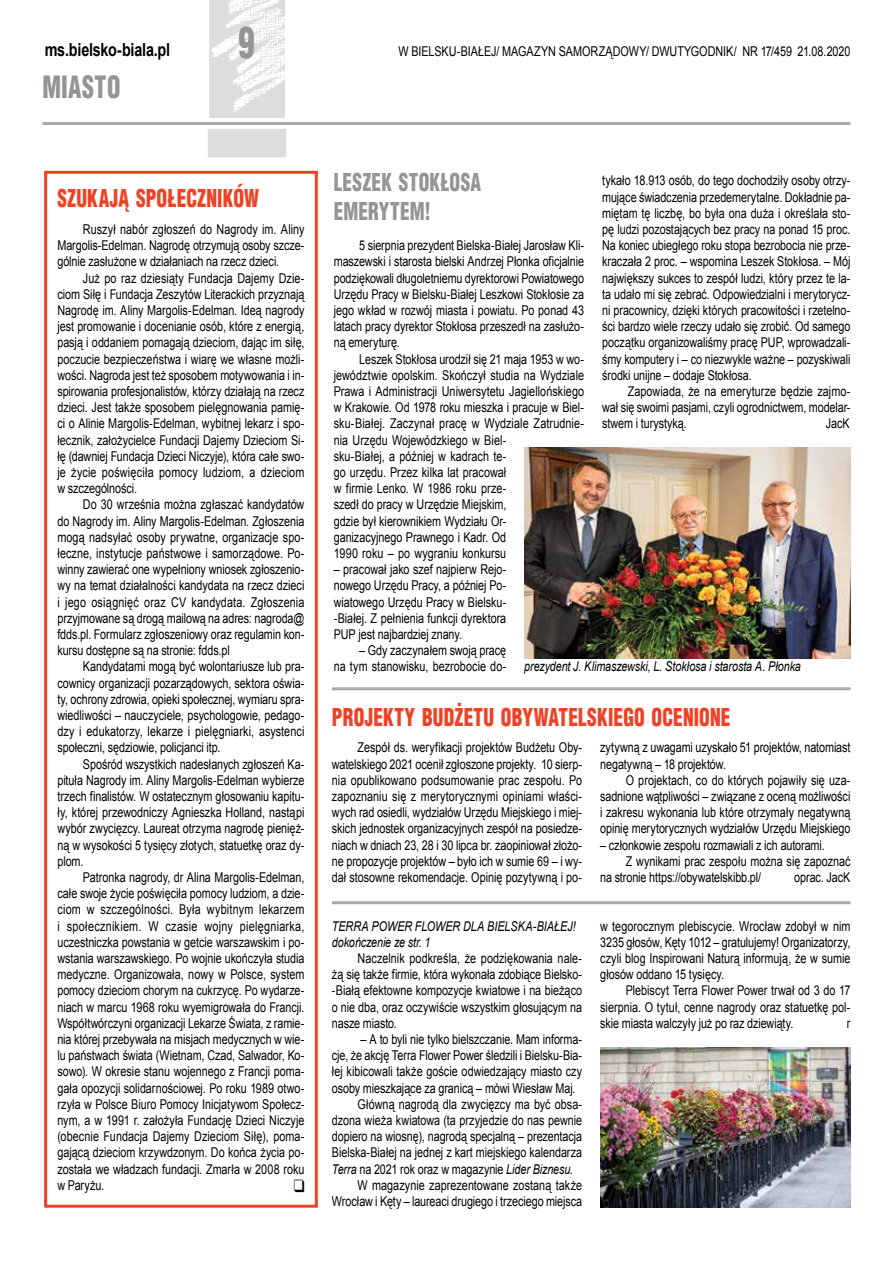
<style>
.page{position:relative;width:893px;height:1263px;background:#fff}
.page>*{position:absolute;margin:0;border:0;box-sizing:border-box;transform-origin:0 0}
.t1{font:900 42px "Switzerland Cond";color:#939598;scale:.8 1}
.t2{font:900 30px "Switzerland Cond";letter-spacing:.02em;color:#939598;scale:.8 1}
.t3{font:900 24px "Switzerland Cond";letter-spacing:.01em;color:#ef4123;scale:.8 1}
.t4{font:900 24px/28.8px "Switzerland Cond";letter-spacing:.015em;color:#939598;scale:.8 1}
.t5{font:700 18px "Arial";letter-spacing:-.015em;color:#000;scale:.8 1}
.t6{font:13.5px/16.2px "Arial";letter-spacing:-.005em;color:#000;text-align:justify;scale:.8 1}
.t7{font:italic 13.5px/16.2px "Arial";letter-spacing:-.005em;color:#000;scale:.8 1}
.s1{font-style:italic}
</style>
<div class="page">
<hr style="left:43px;top:122px;width:807px;height:3px;background:#a7a9ac">
<img style="left:209px;top:0;width:76px;height:117px">
<div style="left:208px;top:129px;width:78px;height:28px;background:#dcddde"></div>
<div style="left:44px;top:171px;width:274px;height:1037px;border:3px solid #ef4123"></div>
<img style="left:524px;top:448px;width:326px;height:210px">
<hr style="left:332px;top:687px;width:518px;height:3px;background:#a7a9ac">
<hr style="left:332px;top:901px;width:518px;height:3px;background:#a7a9ac">
<img style="left:600px;top:1047px;width:250px;height:161px">
<h3 class="t5" style="left:45px;top:37px;width:158px">ms.bielsko-biala.pl</h3>
<h2 class="t2" style="left:43px;top:68px;width:99px">MIASTO</h2>
<h1 class="t1" style="left:238px;top:16px;width:22px">9</h1>
<p class="t6" style="left:399px;top:43px;width:566px">W BIELSKU-BIAŁEJ/ MAGAZYN SAMORZĄDOWY/ DWUTYGODNIK/ NR 17/459 21.08.2020</p>
<h3 class="t3" style="left:57px;top:183px;width:254px">SZUKAJĄ SPOŁECZNIKÓW</h3>
<p class="t6" style="left:57px;top:221px;width:310px;text-indent:26px">Ruszył nabór zgłoszeń do Nagrody im. Aliny Margolis-Edelman. Nagrodę otrzymują osoby szcze&shy;gólnie zasłużone w działaniach na rzecz dzieci.</p>
<p class="t6" style="left:57px;top:270px;width:310px;text-indent:26px">Już po raz dziesiąty Fundacja Dajemy Dzie&shy;ciom Siłę i Fundacja Zeszytów Literackich przyznają Nagrodę im. Aliny Margolis-Edelman. Ideą nagrody jest promowanie i docenianie osób, które z energią, pasją i oddaniem pomagają dzieciom, dając im siłę, poczucie bezpieczeństwa i wiarę we własne możli&shy;wości. Nagroda jest też sposobem motywowania i in&shy;spirowania profesjonalistów, którzy działają na rzecz dzieci. Jest także sposobem pielęgnowania pamię&shy;ci o Alinie Margolis-Edelman, wybitnej lekarz i spo&shy;łecznik, założycielce Fundacji Dajemy Dzieciom Si&shy;łę (dawniej Fundacja Dzieci Niczyje), która całe swo&shy;je życie poświęciła pomocy ludziom, a dzieciom w szczególności.</p>
<p class="t6" style="left:57px;top:496px;width:310px;text-indent:26px">Do 30 września można zgłaszać kandydatów do Nagrody im. Aliny Margolis-Edelman. Zgłoszenia mogą nadsyłać osoby prywatne, organizacje spo&shy;łeczne, instytucje państwowe i samorządowe. Po&shy;winny zawierać one wypełniony wniosek zgłoszenio&shy;wy na temat działalności kandydata na rzecz dzieci i jego osiągnięć oraz CV kandydata. Zgłoszenia przyjmowane są drogą mailową na adres: nagroda@ fdds.pl. Formularz zgłoszeniowy oraz regulamin kon&shy;kursu dostępne są na stronie: fdds.pl</p>
<p class="t6" style="left:57px;top:658px;width:310px;text-indent:26px">Kandydatami mogą być wolontariusze lub pra&shy;cownicy organizacji pozarządowych, sektora oświa&shy;ty, ochrony zdrowia, opieki społecznej, wymiaru spra&shy;wiedliwości – nauczyciele, psychologowie, pedago&shy;dzy i edukatorzy, lekarze i pielęgniarki, asystenci społeczni, sędziowie, policjanci itp.</p>
<p class="t6" style="left:57px;top:756px;width:310px;text-indent:26px">Spośród wszystkich nadesłanych zgłoszeń Ka&shy;pituła Nagrody im. Aliny Margolis-Edelman wybierze trzech finalistów. W ostatecznym głosowaniu kapitu&shy;ły, której przewodniczy Agnieszka Holland, nastąpi wybór zwycięzcy. Laureat otrzyma nagrodę pienięż&shy;ną w wysokości 5 tysięcy złotych, statuetkę oraz dy&shy;plom.</p>
<p class="t6" style="left:57px;top:869px;width:310px;text-indent:26px">Patronka nagrody, dr Alina Margolis-Edelman, całe swoje życie poświęciła pomocy ludziom, a dzie&shy;ciom w szczególności. Była wybitnym lekarzem i społecznikiem. W czasie wojny pielęgniarka, uczestniczka powstania w getcie warszawskim i po&shy;wstania warszawskiego. Po wojnie ukończyła studia medyczne. Organizowała, nowy w Polsce, system pomocy dzieciom chorym na cukrzycę. Po wydarze&shy;niach w marcu 1968 roku wyemigrowała do Francji.<br>Współtwórczyni organizacji Lekarze Świata, z ramie&shy;nia której przebywała na misjach medycznych w wie&shy;lu państwach świata (Wietnam, Czad, Salwador, Ko&shy;sowo). W okresie stanu wojennego z Francji poma&shy;gała opozycji solidarnościowej. Po roku 1989 otwo&shy;rzyła w Polsce Biuro Pomocy Inicjatywom Społecz&shy;nym, a w 1991 r. założyła Fundację Dzieci Niczyje (obecnie Fundacja Dajemy Dzieciom Siłę), poma&shy;gającą dzieciom krzywdzonym. Do końca życia po&shy;została we władzach fundacji. Zmarła w 2008 roku w Paryżu.</p>
<h3 class="t4" style="left:334px;top:167px;width:186px">LESZEK STOKŁOSA<br>EMERYTEM!</h3>
<p class="t6" style="left:334px;top:237px;width:314px;text-indent:26px">5 sierpnia prezydent Bielska-Białej Jarosław Kli&shy;maszewski i starosta bielski Andrzej Płonka oficjalnie podziękowali długoletniemu dyrektorowi Powiatowego Urzędu Pracy w Bielsku-Białej Leszkowi Stokłosie za jego wkład w rozwój miasta i powiatu. Po ponad 43 latach pracy dyrektor Stokłosa przeszedł na zasłużo&shy;ną emeryturę.</p>
<p class="t6" style="left:334px;top:351px;width:314px;text-indent:26px">Leszek Stokłosa urodził się 21 maja 1953 w wo&shy;jewództwie opolskim. Skończył studia na Wydziale Prawa i Administracji Uniwersytetu Jagiellońskiego w Krakowie. Od 1978 roku mieszka i pracuje w Biel&shy;sku-Białej. Zaczynał pracę w Wydziale Zatrudnie-</p>
<p class="t6" style="left:602px;top:172px;width:312px">tykało 18.913 osób, do tego dochodziły osoby otrzy&shy;mujące świadczenia przedemerytalne. Dokładnie pa&shy;miętam tę liczbę, bo była ona duża i określała sto&shy;pę ludzi pozostających bez pracy na ponad 15 proc.<br>Na koniec ubiegłego roku stopa bezrobocia nie prze&shy;kraczała 2 proc. – wspomina Leszek Stokłosa. – Mój największy sukces to zespół ludzi, który przez te la&shy;ta udało mi się zebrać. Odpowiedzialni i merytorycz&shy;ni pracownicy, dzięki których pracowitości i rzetelno&shy;ści bardzo wiele rzeczy udało się zrobić. Od samego początku organizowaliśmy pracę PUP, wprowadzali&shy;śmy komputery i – co niezwykle ważne – pozyskiwali środki unijne – dodaje Stokłosa.</p>
<p class="t6" style="left:602px;top:383px;width:312px;text-indent:26px">Zapowiada, że na emeryturze będzie zajmo&shy;wał się swoimi pasjami, czyli ogrodnictwem, modelar&shy;stwem i turystyką.</p>
<p class="t6" style="left:826px;top:415px;width:31px">JacK</p>
<p class="t6" style="left:334px;top:432px;width:217px">nia Urzędu Wojewódzkiego w Biel&shy;sku-Białej, a później w kadrach te&shy;go urzędu. Przez kilka lat pracował w firmie Lenko. W 1986 roku prze&shy;szedł do pracy w Urzędzie Miejskim, gdzie był kierownikiem Wydziału Or&shy;ganizacyjnego Prawnego i Kadr. Od 1990 roku – po wygraniu konkursu</p>
<p class="t6" style="left:334px;top:561px;width:217px">– pracował jako szef najpierw Rejo&shy;nowego Urzędu Pracy, a później Po&shy;wiatowego Urzędu Pracy w Bielsku--Białej. Z pełnienia funkcji dyrektora PUP jest najbardziej znany.</p>
<p class="t6" style="left:334px;top:642px;width:217px;text-align:right">– Gdy zaczynałem swoją pracę<br>na tym stanowisku, bezrobocie do-</p>
<h3 class="t3" style="left:332px;top:701px;width:500px">PROJEKTY BUDŻETU OBYWATELSKIEGO OCENIONE</h3>
<p class="t7" style="left:524px;top:658px;width:347px">prezydent J. Klimaszewski, L. Stokłosa i starosta A. Płonka</p>
<p class="t6" style="left:332px;top:739px;width:314px;text-indent:26px">Zespół ds. weryfikacji projektów Budżetu Oby&shy;watelskiego 2021 ocenił zgłoszone projekty. 10 sierp&shy;nia opublikowano podsumowanie prac zespołu. Po zapoznaniu się z merytorycznymi opiniami właści&shy;wych rad osiedli, wydziałów Urzędu Miejskiego i miej&shy;skich jednostek organizacyjnych zespół na posiedze&shy;niach w dniach 23, 28 i 30 lipca br. zaopiniował złożo&shy;ne propozycje projektów – było ich w sumie 69 – i wy&shy;dał stosowne rekomendacje. Opinię pozytywną i po-</p>
<p class="t6" style="left:600px;top:739px;width:314px">zytywną z uwagami uzyskało 51 projektów, natomiast negatywną – 18 projektów.</p>
<p class="t6" style="left:600px;top:772px;width:314px;text-indent:26px">O projektach, co do których pojawiły się uza&shy;sadnione wątpliwości – związane z oceną możliwości i zakresu wykonania lub które otrzymały negatywną opinię merytorycznych wydziałów Urzędu Miejskiego</p>
<p class="t6" style="left:600px;top:837px;width:282px">– członkowie zespołu rozmawiali z ich autorami.</p>
<p class="t6" style="left:626px;top:853px;width:282px">Z wynikami prac zespołu można się zapoznać</p>
<p class="t6" style="left:600px;top:869px;width:203px">na stronie https://obywatelskibb.pl/</p>
<p class="t6" style="left:794px;top:869px;width:72px">oprac. JacK</p>
<p class="t7" style="left:332px;top:918px;width:306px">TERRA POWER FLOWER DLA BIELSKA-BIAŁEJ! dokończenie ze str. 1</p>
<p class="t6" style="left:332px;top:950px;width:314px;text-indent:26px">Naczelnik podkreśla, że podziękowania nale&shy;żą się także firmie, która wykonała zdobiące Bielsko--Białą efektowne kompozycje kwiatowe i na bieżąco o nie dba, oraz oczywiście wszystkim głosującym na nasze miasto.</p>
<p class="t6" style="left:361px;top:1031px;width:279px">– A to byli nie tylko bielszczanie. Mam informa-</p>
<p class="t6" style="left:332px;top:1047px;width:314px">cje, że akcję Terra Flower Power śledzili i Bielsku-Bia-</p>
<p class="t6" style="left:332px;top:1063px;width:314px">łej kibicowali także goście odwiedzający miasto czy</p>
<p class="t6" style="left:332px;top:1080px;width:306px">osoby mieszkające za granicą – mówi Wiesław Maj.</p>
<p class="t6" style="left:357px;top:1096px;width:282px">Główną nagrodą dla zwycięzcy ma być obsa-</p>
<p class="t6" style="left:332px;top:1112px;width:314px">dzona wieża kwiatowa (ta przyjedzie do nas pewnie</p>
<p class="t6" style="left:332px;top:1128px;width:314px">dopiero na wiosnę), nagrodą specjalną – prezentacja</p>
<p class="t6" style="left:332px;top:1144px;width:314px">Bielska-Białej na jednej z kart miejskiego kalendarza</p>
<p class="t6" style="left:332px;top:1161px;width:303px"><span class="s1">Terra</span> na 2021 rok oraz w magazynie <span class="s1">Lider Biznesu</span>.</p>
<p class="t6" style="left:357px;top:1177px;width:282px">W magazynie zaprezentowane zostaną także</p>
<p class="t6" style="left:332px;top:1193px;width:314px">Wrocław i Kęty – laureaci drugiego i trzeciego miejsca</p>
<p class="t6" style="left:600px;top:918px;width:314px">w tegorocznym plebiscycie. Wrocław zdobył w nim 3235 głosów, Kęty 1012 – gratulujemy! Organizatorzy, czyli blog Inspirowani Naturą informują, że w sumie głosów oddano 15 tysięcy.</p>
<p class="t6" style="left:600px;top:982px;width:314px;text-indent:26px">Plebiscyt Terra Flower Power trwał od 3 do 17 sierpnia. O tytuł, cenne nagrody oraz statuetkę pol&shy;skie miasta walczyły już po raz dziewiąty.</p>
<p class="t6" style="left:847px;top:1015px;width:6px">r</p>
</div>
